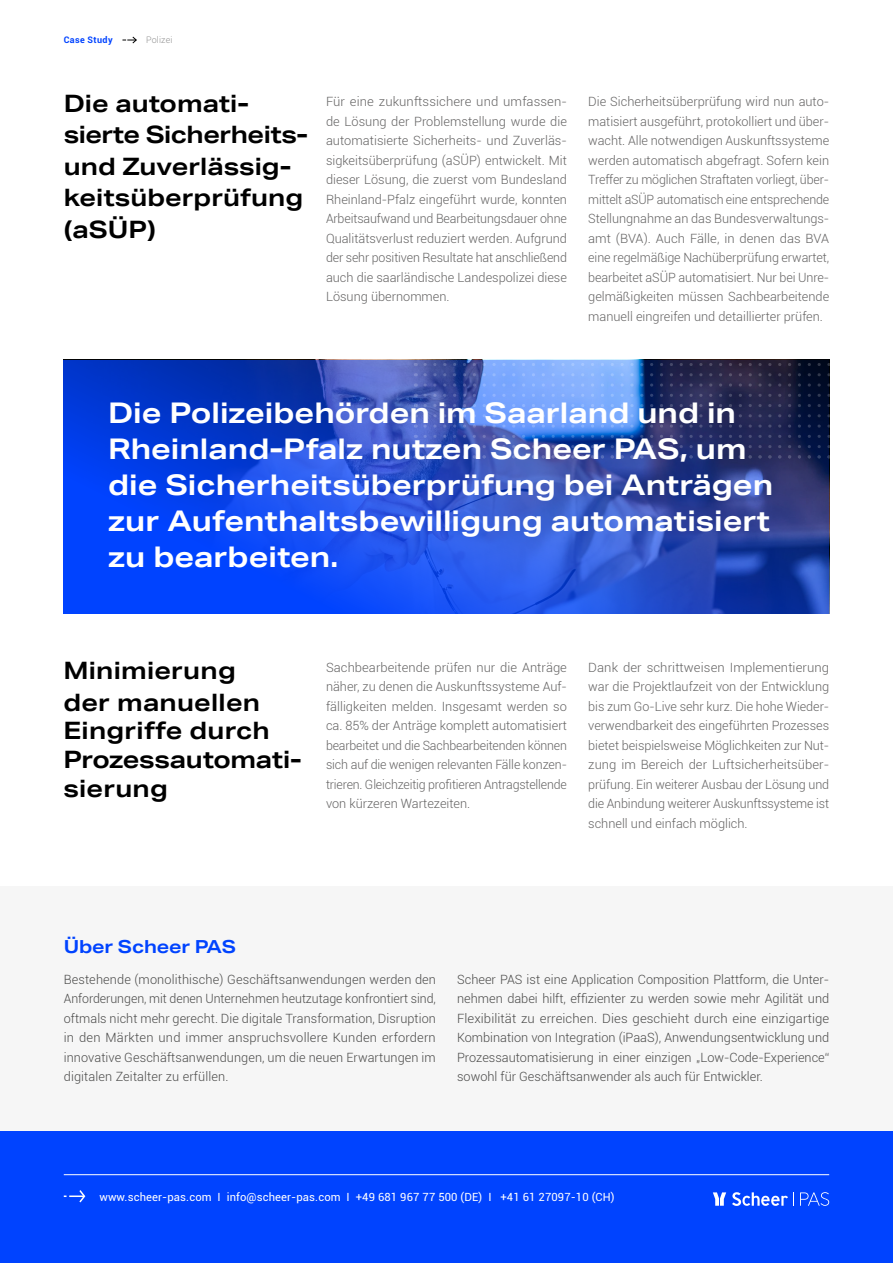
<style>
.page{position:relative;width:893px;height:1263px;background:#fff}
.page>*{position:absolute;margin:0;border:0;box-sizing:border-box;transform-origin:0 0}
.t1{font:700 28.5px/36px "Aktiv Grotesk Ex";color:#fff}
.t2{font:700 24px/31.5px "Aktiv Grotesk Ex";color:#000}
.t3{font:700 18px "Aktiv Grotesk Ex";letter-spacing:-.01em;color:#0043ff}
._8_5_13_75__Fließtex{font:300 12.75px/19.5px "Roboto";color:#646363;text-align:justify}
._8_5_13_75__Fließtex-2{font:300 12.75px/19.5px "Roboto";color:#4a4a49;text-align:justify}
.Text_bueBox_bold{font:11.25px "Roboto";letter-spacing:.01em;color:#fff}
.t4{font:700 9px "Roboto";letter-spacing:.05em;color:#0043ff}
.t5{font:300 9px "Roboto";letter-spacing:.01em;color:#929292}
</style>
<div class="page">
<div style="left:0;top:886px;width:893px;height:272px;background:#f6f6f6"></div>
<svg style="left:63px;top:360px;width:766px;height:253px;background:#214bc8"></svg>
<div style="left:0;top:1131px;width:893px;height:132px;background:#0043ff"></div>
<svg style="left:64px;top:1190px;width:22px;height:13px"></svg>
<hr style="left:64px;top:1174px;width:765px;height:1px;background:#fff">
<svg style="left:800px;top:1192px;width:29px;height:14px"></svg>
<svg style="left:713px;top:1192px;width:13px;height:14px"></svg>
<svg style="left:732px;top:1192px;width:62px;height:14px"></svg>
<svg style="left:425px;top:363px;width:405px;height:3px"></svg>
<svg style="left:425px;top:373px;width:405px;height:3px"></svg>
<svg style="left:425px;top:383px;width:405px;height:4px;background:#4c629d"></svg>
<svg style="left:425px;top:394px;width:405px;height:3px"></svg>
<svg style="left:425px;top:404px;width:405px;height:3px"></svg>
<svg style="left:425px;top:414px;width:405px;height:3px"></svg>
<svg style="left:425px;top:424px;width:405px;height:4px;background:#4660a7"></svg>
<svg style="left:425px;top:435px;width:405px;height:3px"></svg>
<svg style="left:425px;top:445px;width:405px;height:3px"></svg>
<svg style="left:425px;top:455px;width:405px;height:3px"></svg>
<svg style="left:122px;top:36px;width:15px;height:8px"></svg>
<p class="t4" style="left:64px;top:34px;width:50px">Case Study</p>
<p class="t5" style="left:146px;top:34px;width:28px">Polizei</p>
<p class="t2" style="left:64px;top:87px;width:246px">Die automati&shy;sierte Sicherheits&shy;und Zuverlässig&shy;keitsüberprüfung (aSÜP)</p>
<p class="_8_5_13_75__Fließtex" style="left:326px;top:92px;width:243px">Für eine zukunftssichere und umfassen&shy;de Lösung der Problemstellung wurde die automatisierte Sicherheits- und Zuverläs&shy;sigkeitsüberprüfung (aSÜP) entwickelt. Mit dieser Lösung, die zuerst vom Bundesland Rheinland-Pfalz eingeführt wurde, konnten Arbeitsaufwand und Bearbeitungsdauer ohne Qualitätsverlust reduziert werden. Aufgrund der sehr positiven Resultate hat anschließend auch die saarländische Landespolizei diese Lösung übernommen.</p>
<p class="_8_5_13_75__Fließtex" style="left:588px;top:92px;width:243px">Die Sicherheitsüberprüfung wird nun auto&shy;matisiert ausgeführt, protokolliert und über&shy;wacht. Alle notwendigen Auskunftssysteme werden automatisch abgefragt. Sofern kein Treffer zu möglichen Straftaten vorliegt, über&shy;mittelt aSÜP automatisch eine entsprechende Stellungnahme an das Bundesverwaltungs&shy;amt (BVA). Auch Fälle, in denen das BVA eine regelmäßige Nachüberprüfung erwartet, bearbeitet aSÜP automatisiert. Nur bei Unre&shy;gelmäßigkeiten müssen Sachbearbeitende manuell eingreifen und detaillierter prüfen.</p>
<p class="t1" style="left:108px;top:394px;width:667px">Die Polizeibehörden im Saarland und in Rheinland-Pfalz nutzen Scheer PAS, um die Sicherheitsüberprüfung bei Anträgen zur Aufenthaltsbewilligung automatisiert zu bearbeiten.</p>
<p class="t2" style="left:63px;top:654px;width:174px">Minimierung</p>
<p class="t2" style="left:63px;top:687px;width:240px;line-height:28.8px">der manuellen<br>Eingriffe durch<br>Prozessautomati&shy;sierung</p>
<p class="_8_5_13_75__Fließtex" style="left:326px;top:657px;width:243px">Sachbearbeitende prüfen nur die Anträge näher, zu denen die Auskunftssysteme Auf&shy;fälligkeiten melden. Insgesamt werden so ca. 85% der Anträge komplett automatisiert bearbeitet und die Sachbearbeitenden können sich auf die wenigen relevanten Fälle konzen&shy;trieren. Gleichzeitig profitieren Antragstellende von kürzeren Wartezeiten.</p>
<p class="_8_5_13_75__Fließtex" style="left:588px;top:657px;width:242px">Dank der schrittweisen Implementierung war die Projektlaufzeit von der Entwicklung bis zum Go-Live sehr kurz. Die hohe Wieder&shy;verwendbarkeit des eingeführten Prozesses bietet beispielsweise Möglichkeiten zur Nut&shy;zung im Bereich der Luftsicherheitsüber&shy;prüfung. Ein weiterer Ausbau der Lösung und die Anbindung weiterer Auskunftssysteme ist schnell und einfach möglich.</p>
<p class="t3" style="left:64px;top:935px;width:174px">Über Scheer PAS</p>
<p class="_8_5_13_75__Fließtex-2" style="left:64px;top:969px;width:374px">Bestehende (monolithische) Geschäftsanwendungen werden den Anforderungen, mit denen Unternehmen heutzutage konfrontiert sind, oftmals nicht mehr gerecht. Die digitale Transformation, Disruption in den Märkten und immer anspruchsvollere Kunden erfordern innovative Geschäftsanwendungen, um die neuen Erwartungen im digitalen Zeitalter zu erfüllen.</p>
<p class="_8_5_13_75__Fließtex-2" style="left:457px;top:969px;width:374px">Scheer PAS ist eine Application Composition Plattform, die Unter&shy;nehmen dabei hilft, effizienter zu werden sowie mehr Agilität und Flexibilität zu erreichen. Dies geschieht durch eine einzigartige Kombination von Integration (iPaaS), Anwendungsentwicklung und Prozessautomatisierung in einer einzigen „Low-Code-Experience“ sowohl für Geschäftsanwender als auch für Entwickler.</p>
<p class="Text_bueBox_bold" style="left:99px;top:1189px;width:517px">www.scheer-pas.com I info@scheer-pas.com I +49 681 967 77 500 (DE) I +41 61 27097-10 (CH)</p>
</div>
